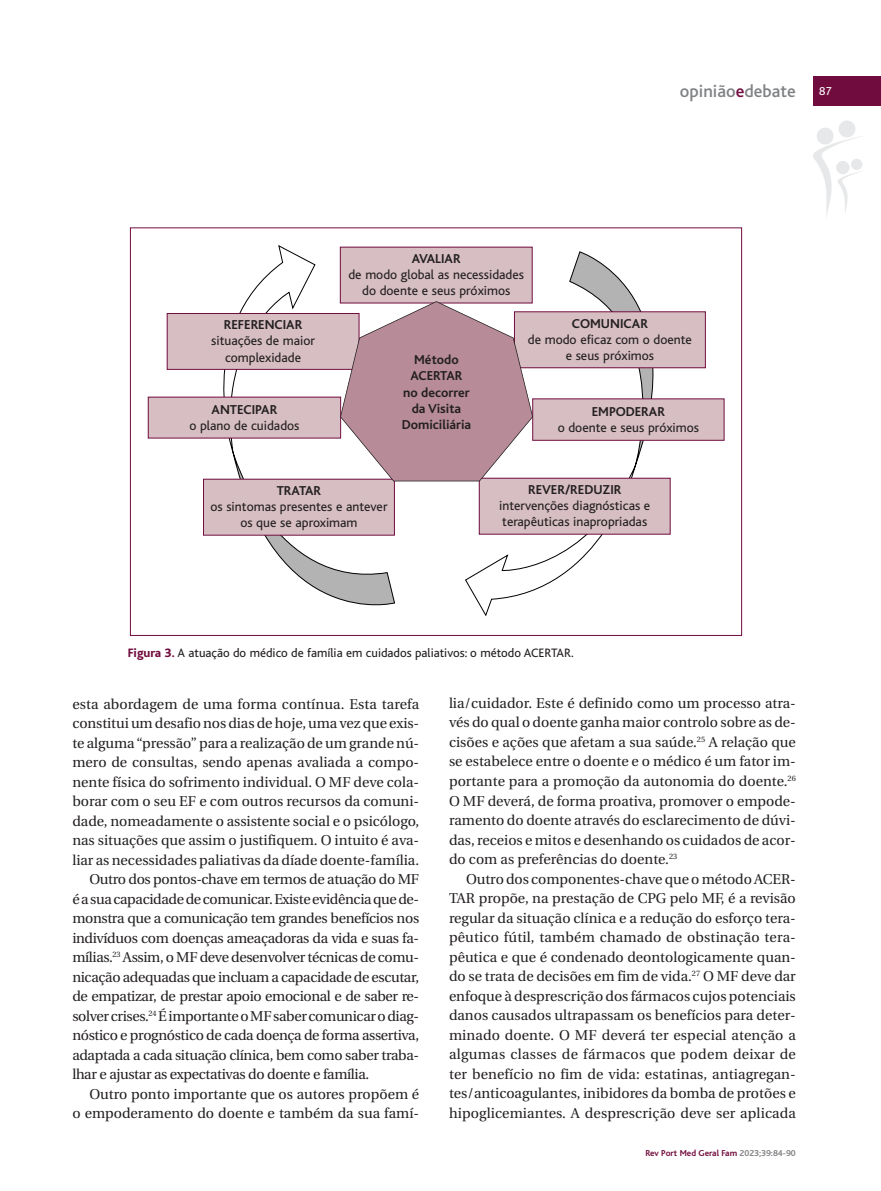
<style>
.page{position:relative;width:881px;height:1191px;background:#fff}
.page>*{position:absolute;margin:0;border:0;box-sizing:border-box;transform-origin:0 0}
.t1{font:500 18px "Bliss";color:#808285}
.t2{font:14.25px/19.5px "Utopia";letter-spacing:-.005em;color:#231f20;text-align:justify}
.t3{font:14.25px "Utopia";letter-spacing:-.025em;color:#231f20}
.t4{font:13.5px/16.2px "Bliss";color:#231f20;text-align:center}
.t5{font:700 13.5px/16.2px "Bliss";color:#231f20;text-align:center}
.t6{font:12.75px "Bliss";color:#231f20}
.t7{font:12px "Bliss";color:#fff}
.t8{font:700 9px "Bliss";color:#710c3e}
.s1{color:#710c3e}
.s2{font-weight:800;color:#710c3e}
.s3{color:#808285}
</style>
<div class="page">
<svg style="left:813px;top:120px;width:49px;height:97px"></svg>
<div style="left:812px;top:77px;width:68px;height:29px;background:#710c3e"></div>
<div style="left:204px;top:479px;width:190px;height:56px;background:#d6bec3"></div>
<div style="left:148px;top:397px;width:192px;height:41px;background:#d6bec3"></div>
<div style="left:533px;top:399px;width:190px;height:41px;background:#d6bec3"></div>
<div style="left:532px;top:398px;width:192px;height:43px;border:1px solid #710c3e"></div>
<div style="left:514px;top:312px;width:190px;height:55px;background:#d6bec3"></div>
<div style="left:167px;top:314px;width:191px;height:55px;background:#d6bec3"></div>
<div style="left:167px;top:313px;width:192px;height:57px;border:1px solid #710c3e"></div>
<svg style="left:214px;top:245px;width:482px;height:372px"></svg>
<p class="t1" style="left:679px;top:85px;width:117px">opinião<span class="s1">e</span>debate</p>
<p class="t7" style="left:819px;top:87px;width:14px">87</p>
<p class="t5" style="left:224px;top:318px;width:80px">REFERENCIAR</p>
<p class="t4" style="left:211px;top:334px;width:105px">situações de maior complexidade</p>
<p class="t5" style="left:211px;top:402px;width:67px">ANTECIPAR</p>
<p class="t4" style="left:189px;top:419px;width:112px">o plano de cuidados</p>
<p class="t5" style="left:411px;top:252px;width:50px">AVALIAR</p>
<p class="t4" style="left:348px;top:268px;width:177px">de modo global as necessidades do doente e seus próximos</p>
<p class="t5" style="left:401px;top:353px;width:71px">Método<br>ACERTAR no decorrer da Visita<br>Domiciliária</p>
<p class="t5" style="left:571px;top:317px;width:78px">COMUNICAR</p>
<p class="t4" style="left:527px;top:333px;width:165px">de modo eficaz com o doente e seus próximos</p>
<p class="t5" style="left:591px;top:404px;width:75px">EMPODERAR</p>
<p class="t4" style="left:557px;top:421px;width:143px">o doente e seus próximos</p>
<p class="t5" style="left:276px;top:484px;width:46px">TRATAR</p>
<p class="t4" style="left:210px;top:500px;width:178px">os sintomas presentes e antever os que se aproximam</p>
<p class="t5" style="left:528px;top:483px;width:95px">REVER/REDUZIR</p>
<p class="t4" style="left:499px;top:499px;width:153px;text-align:left">intervenções diagnósticas e terapêuticas inapropriadas</p>
<p class="t6" style="left:128px;top:648px;width:447px"><span class="s2">Figura 3.</span> A atuação do médico de família em cuidados paliativos: o método ACERTAR.</p>
<p class="t2" style="left:72px;top:695px;width:348px">esta abordagem de uma forma contínua. Esta tarefa</p>
<p class="t2" style="left:72px;top:714px;width:348px">constitui um desafio nos dias de hoje, uma vez que exis-</p>
<p class="t2" style="left:72px;top:734px;width:348px">te alguma“pressão” para a realização de um grande nú-</p>
<p class="t2" style="left:72px;top:753px;width:348px">mero de consultas, sendo apenas avaliada a compo-</p>
<p class="t2" style="left:72px;top:773px;width:348px">nente física do sofrimento individual. O MF deve cola-</p>
<p class="t2" style="left:72px;top:792px;width:348px">borar com o seu EF e com outros recursos da comuni-</p>
<p class="t2" style="left:72px;top:812px;width:348px">dade, nomeadamente o assistente social e o psicólogo,</p>
<p class="t2" style="left:72px;top:831px;width:348px">nas situações que assim o justifiquem. O intuito é ava-</p>
<p class="t2" style="left:72px;top:851px;width:348px">liar as necessidades paliativas da díade doente-família.</p>
<p class="t3" style="left:89px;top:873px;width:331px">Outro dos pontos-chave em termos de atuação do MF</p>
<p class="t3" style="left:72px;top:893px;width:348px">éasuacapacidadedecomunicar.Existeevidênciaquede-</p>
<p class="t3" style="left:72px;top:912px;width:348px">monstra que a comunicação tem grandes benefícios nos</p>
<p class="t3" style="left:72px;top:932px;width:348px">indivíduos com doenças ameaçadoras da vida e suas fa-</p>
<p class="t3" style="left:72px;top:951px;width:348px">mílias.<sup>23</sup> Assim, o MF deve desenvolver técnicas de comu-</p>
<p class="t3" style="left:72px;top:971px;width:348px">nicação adequadas que incluam a capacidade de escutar,</p>
<p class="t3" style="left:72px;top:990px;width:348px">de empatizar, de prestar apoio emocional e de saber re-</p>
<p class="t3" style="left:72px;top:1010px;width:348px">solvercrises.<sup>24</sup> ÉimportanteoMFsabercomunicarodiag-</p>
<p class="t3" style="left:72px;top:1029px;width:348px">nóstico e prognóstico de cada doença de forma assertiva,</p>
<p class="t3" style="left:72px;top:1049px;width:348px">adaptada a cada situação clínica, bem como saber traba-</p>
<p class="t3" style="left:72px;top:1068px;width:298px">lhar e ajustar as expectativas do doente e família.</p>
<p class="t2" style="left:89px;top:1085px;width:331px">Outro ponto importante que os autores propõem é</p>
<p class="t2" style="left:72px;top:1104px;width:348px">o empoderamento do doente e também da sua famí-</p>
<p class="t2" style="left:449px;top:694px;width:348px">lia/cuidador. Este é definido como um processo atra&shy;vés do qual o doente ganha maior controlo sobre as de&shy;cisões e ações que afetam a sua saúde.<sup>25</sup> A relação que se estabelece entre o doente e o médico é um fator im&shy;portante para a promoção da autonomia do doente.<sup>26<br></sup>O MF deverá, de forma proativa, promover o empode&shy;ramento do doente através do esclarecimento de dúvi&shy;das, receios e mitos e desenhando os cuidados de acor&shy;do com as preferências do doente.<sup>23</sup></p>
<p class="t2" style="left:449px;top:870px;width:348px;text-indent:17px">Outro dos componentes-chave que o método ACER-TAR propõe, na prestação de CPG pelo MF, é a revisão regular da situação clínica e a redução do esforço tera&shy;pêutico fútil, também chamado de obstinação tera&shy;pêutica e que é condenado deontologicamente quan&shy;do se trata de decisões em fim de vida.<sup>27</sup> O MF deve dar enfoque à desprescrição dos fármacos cujos potenciais danos causados ultrapassam os benefícios para deter&shy;minado doente. O MF deverá ter especial atenção a algumas classes de fármacos que podem deixar de ter benefício no fim de vida: estatinas, antiagregan&shy;tes/anticoagulantes, inibidores da bomba de protões e hipoglicemiantes. A desprescrição deve ser aplicada</p>
<p class="t8" style="left:645px;top:1149px;width:152px">Rev Port Med Geral Fam <span class="s3">2023;39:84-90</span></p>
</div>
